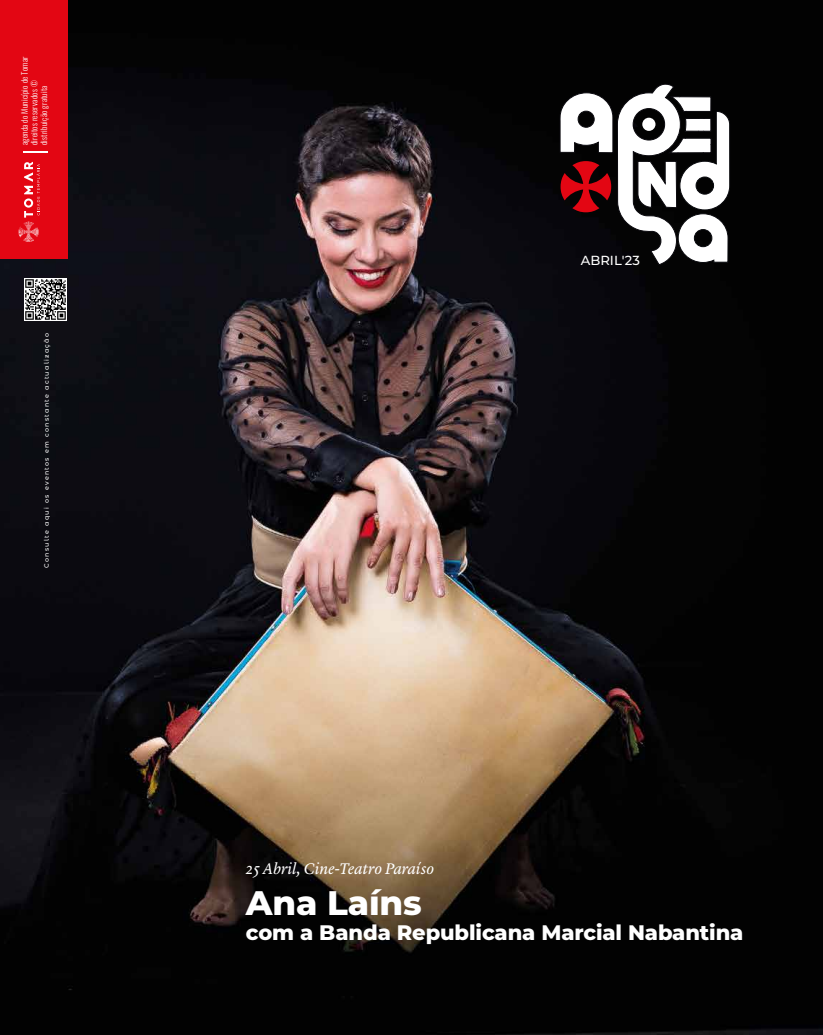
<style>
.page{position:relative;width:823px;height:1035px;background:#fff}
.page>*{position:absolute;margin:0;border:0;box-sizing:border-box;transform-origin:0 0}
.t1{font:800 34px "Montserrat";letter-spacing:-.005em;color:#fff}
.t2{font:800 21px "Montserrat";letter-spacing:-.005em;color:#fff}
.t3{font:italic 16px "Lyon Text";letter-spacing:-.01em;color:#fff}
.t4{font:500 13.1px "Montserrat";color:#fff}
.t5{font:300 8px/9.6px "Oswald";letter-spacing:.03em;color:#fff}
.t6{font:500 6.4px "Montserrat Alternates";letter-spacing:.2em;color:#fff}
</style>
<div class="page">
<img style="left:0;top:0;width:822px;height:1035px">
<div style="left:0;top:0;width:68px;height:259px;background:#e30613"></div>
<svg style="left:18px;top:162px;width:22px;height:80px"></svg>
<hr style="left:23px;top:151px;width:25px;height:2px;background:#fff">
<img style="left:24px;top:279px;width:42px;height:42px">
<svg style="left:558px;top:63px;width:172px;height:203px"></svg>
<p class="t5" style="left:19px;top:145px;width:90px;rotate:-90deg">agenda do Município de Tomar direitos reservados © distribuição gratuita</p>
<p class="t6" style="left:42px;top:568px;width:236px;rotate:-90deg">Consulte aqui os eventos em constante actualização</p>
<h3 class="t4" style="left:580px;top:251px;width:61px">ABRIL'23</h3>
<h3 class="t3" style="left:246px;top:856px;width:189px">25 Abril, Cine-Teatro Paraíso</h3>
<h1 class="t1" style="left:246px;top:878px;width:177px">Ana Laíns</h1>
<h2 class="t2" style="left:246px;top:917px;width:498px">com a Banda Republicana Marcial Nabantina</h2>
</div>
